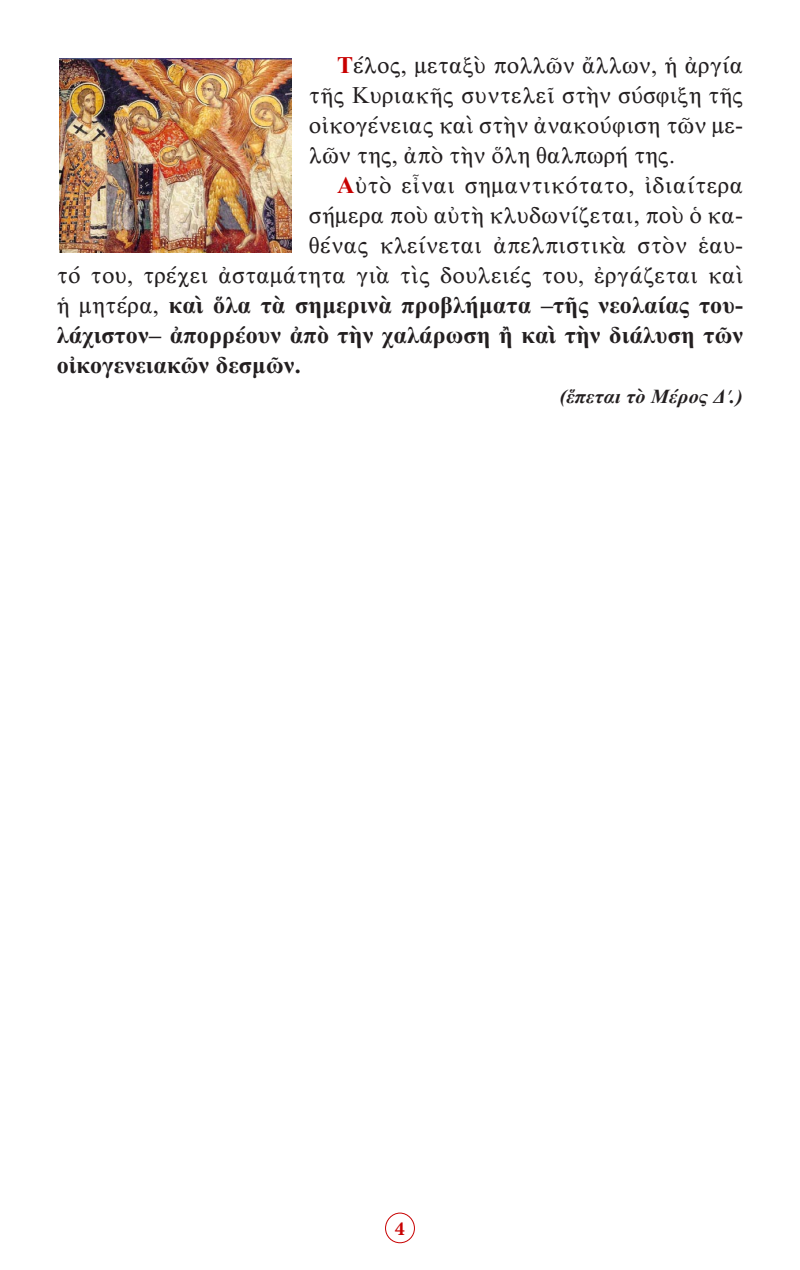
<style>
.page{position:relative;width:800px;height:1270px;background:#fff}
.page>*{position:absolute;margin:0;border:0;box-sizing:border-box;transform-origin:0 0}
.t1{font:24px/30px "CTOS New Times Roman Test 1";letter-spacing:.01em;color:#231f20;text-align:justify}
.t2{font:24px "CTOS New Times Bold Test 1";letter-spacing:.01em;color:#231f20}
.t3{font:20px "CTOS New Times Bold Italic Test 1";letter-spacing:.015em;color:#231f20}
.t4{font:700 20px "Minion Pro";color:#c80000}
.s1{font-family:"CTOS New Times Bold Test 1";color:#c80000}
.s2{font-family:"CTOS New Times Roman Test 1"}
</style>
<div class="page">
<div style="left:385px;top:1213px;width:30px;height:30px;border:1px solid #c80000;border-radius:50%"></div>
<img style="left:60px;top:58px;width:232px;height:194px">
<p class="t1" style="left:337px;top:50px;width:408px"><span class="s1">Τ</span>έλος, μεταξὺ πολλῶν ἄλλων, ἡ ἀργία</p>
<p class="t1" style="left:309px;top:80px;width:436px">τῆς Κυριακῆς συντελεῖ στὴν σύσφιξη τῆς οἰκογένειας καὶ στὴν ἀνακούφιση τῶν με&shy;λῶν της, ἀπὸ τὴν ὅλη θαλπωρή της.</p>
<p class="t1" style="left:337px;top:170px;width:408px"><span class="s1">Α</span>ὐτὸ εἶναι σημαντικότατο, ἰδιαίτερα</p>
<p class="t1" style="left:309px;top:200px;width:436px">σήμερα ποὺ αὐτὴ κλυδωνίζεται, ποὺ ὁ κα-</p>
<p class="t1" style="left:309px;top:230px;width:436px">θένας κλείνεται ἀπελπιστικὰ στὸν ἑαυ-</p>
<p class="t1" style="left:57px;top:260px;width:688px">τό του, τρέχει ἀσταμάτητα γιὰ τὶς δουλειές του, ἐργάζεται καὶ</p>
<p class="t2" style="left:57px;top:292px;width:688px"><span class="s2">ἡ μητέρα,</span> καὶ ὅλα τὰ σημερινὰ προβλήματα –τῆς νεολαίας του-</p>
<p class="t2" style="left:57px;top:322px;width:688px">λάχιστον– ἀπορρέουν ἀπὸ τὴν χαλάρωση ἢ καὶ τὴν διάλυση τῶν</p>
<p class="t2" style="left:57px;top:352px;width:246px">οἰκογενειακῶν δεσμῶν.</p>
<p class="t3" style="left:559px;top:386px;width:185px">(ἕπεται τὸ Μέρος Δ´.)</p>
<p class="t4" style="left:395px;top:1214px;width:11px">4</p>
</div>
